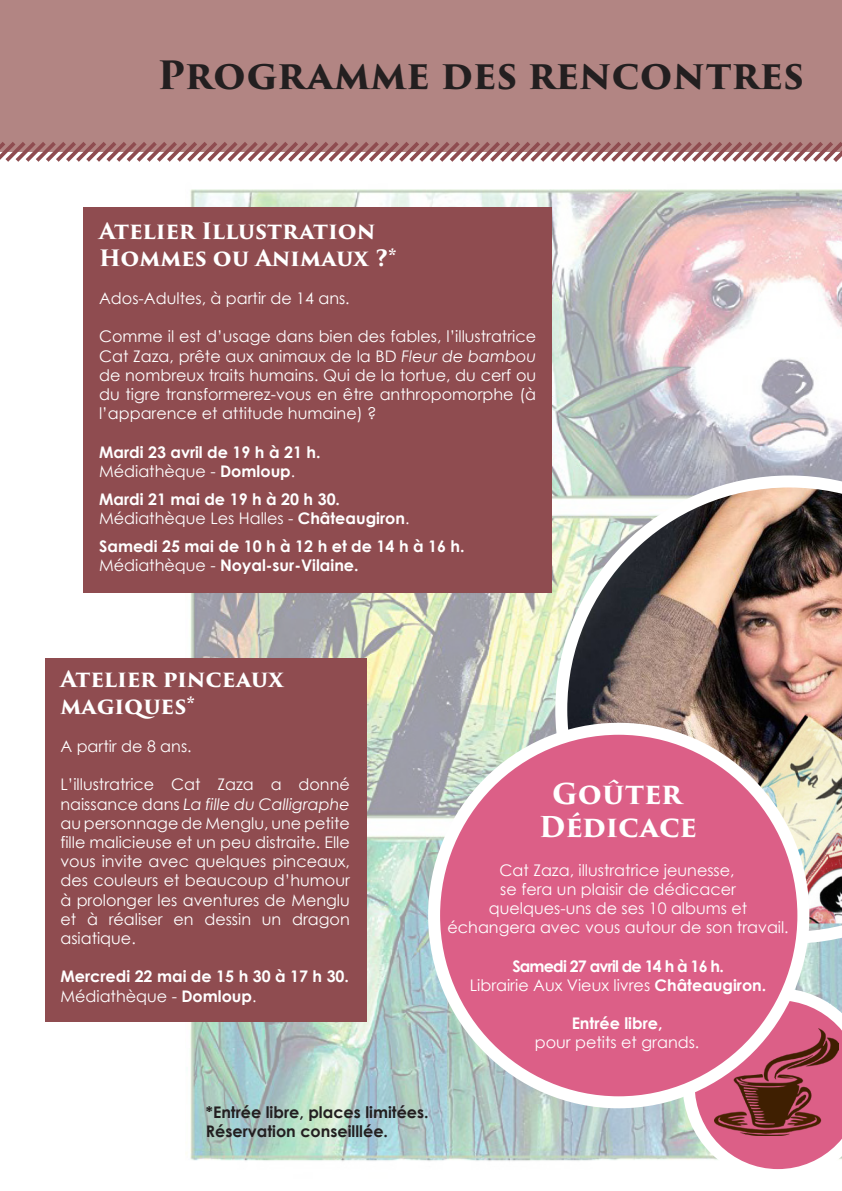
<style>
.page{position:relative;width:842px;height:1191px;background:#fff}
.page>*{position:absolute;margin:0;border:0;box-sizing:border-box;transform-origin:0 0}
.t1{font:700 38px "Trajan Pro 3";color:#231f20}
.t2{font:700 28px/33.6px "Trajan Pro 3";letter-spacing:-.005em;color:#fff;text-align:center}
.t3{font:700 22px "Trajan Pro 3";letter-spacing:-.005em;color:#fff}
.t4{font:16px/19.2px "Century Gothic";color:#fff;text-align:justify}
.t5{font:700 16px "Century Gothic";color:#fff}
.t6{font:700 16px "Century Gothic";color:#231f20}
.t7{font:700 16px "Century Gothic";letter-spacing:-.05em;color:#fff}
.s1{font-style:italic}
.s2{font-weight:700}
.s3{font-weight:400}
</style>
<div class="page">
<img style="left:186px;top:189px;width:656px;height:972px">
<svg style="left:683px;top:988px;width:159px;height:182px"></svg>
<img style="left:715px;top:1028px;width:124px;height:107px">
<div style="left:0;top:0;width:842px;height:152px;background:#b28583"></div>
<svg style="left:0;top:142px;width:842px;height:20px"></svg>
<div style="left:84px;top:207px;width:468px;height:385px;background:#8f4c50"></div>
<div style="left:45px;top:658px;width:322px;height:363px;background:#8f4c50"></div>
<img style="left:555px;top:475px;width:287px;height:468px">
<div style="left:434px;top:728px;width:369px;height:374px;background:#dc5f87;border-radius:50%"></div>
<div style="left:428px;top:722px;width:381px;height:386px;border:12px solid #fff;border-radius:50%"></div>
<p class="t1" style="left:157px;top:47px;width:648px">Programme des rencontres</p>
<p class="t3" style="left:99px;top:215px;width:278px">Atelier Illustration</p>
<p class="t3" style="left:99px;top:241px;width:299px">Hommes ou Animaux ?*</p>
<p class="t4" style="left:99px;top:288px;width:252px">Ados-Adultes, à partir de 14 ans.</p>
<p class="t4" style="left:99px;top:327px;width:439px">Comme il est d’usage dans bien des fables, l’illustratrice Cat Zaza, prête aux animaux de la BD <span class="s1">Fleur de bambou </span>de nombreux traits humains. Qui de la tortue, du cerf ou du tigre transformerez-vous en être anthropomorphe (à l’apparence et attitude humaine) ?</p>
<p class="t5" style="left:99px;top:439px;width:223px">Mardi 23 avril de 19 h à 21 h.</p>
<p class="t4" style="left:99px;top:461px;width:198px">Médiathèque - <span class="s2">Domloup</span>.</p>
<p class="t5" style="left:99px;top:487px;width:242px">Mardi 21 mai de 19 h à 20 h 30.</p>
<p class="t4" style="left:99px;top:508px;width:312px">Médiathèque Les Halles - <span class="s2">Châteaugiron</span>.</p>
<p class="t5" style="left:99px;top:534px;width:367px">Samedi 25 mai de 10 h à 12 h et de 14 h à 16 h.</p>
<p class="t5" style="left:99px;top:553px;width:261px"><span class="s3">Médiathèque -</span> Noyal-sur-Vilaine.</p>
<p class="t3" style="left:60px;top:663px;width:224px">Atelier pinceaux</p>
<p class="t3" style="left:60px;top:689px;width:136px">magiques*</p>
<p class="t4" style="left:60px;top:736px;width:133px">A partir de 8 ans.</p>
<p class="t4" style="left:60px;top:774px;width:291px">L’illustratrice Cat Zaza a donné naissance dans <span class="s1">La fille du Calligraphe </span>au personnage de Menglu, une petite fille malicieuse et un peu distraite. Elle vous invite avec quelques pinceaux, des couleurs et beaucoup d’humour à prolonger les aventures de Menglu et à réaliser en dessin un dragon asiatique.</p>
<p class="t5" style="left:60px;top:964px;width:290px">Mercredi 22 mai de 15 h 30 à 17 h 30.</p>
<p class="t4" style="left:60px;top:986px;width:198px">Médiathèque - <span class="s2">Domloup</span>.</p>
<p class="t2" style="left:539px;top:777px;width:160px">Goûter<br>Dédicace</p>
<p class="t4" style="left:499px;top:860px;width:237px">Cat Zaza, illustratrice jeunesse,</p>
<p class="t4" style="left:500px;top:879px;width:237px">se fera un plaisir de dédicacer</p>
<p class="t4" style="left:489px;top:898px;width:260px">quelques-uns de ses 10 albums et</p>
<p class="t4" style="left:447px;top:917px;width:343px">échangera avec vous autour de son travail.</p>
<p class="t7" style="left:512px;top:953px;width:213px">Samedi 27 avril de 14 h à 16 h.</p>
<p class="t4" style="left:470px;top:975px;width:298px">Librairie Aux Vieux livres <span class="s2">Châteaugiron.</span></p>
<p class="t5" style="left:572px;top:1011px;width:92px">Entrée libre,</p>
<p class="t4" style="left:535px;top:1032px;width:166px">pour petits et grands.</p>
<p class="t6" style="left:206px;top:1100px;width:224px">*Entrée libre, places limitées.</p>
<p class="t6" style="left:206px;top:1119px;width:184px">Réservation conseilllée.</p>
</div>
